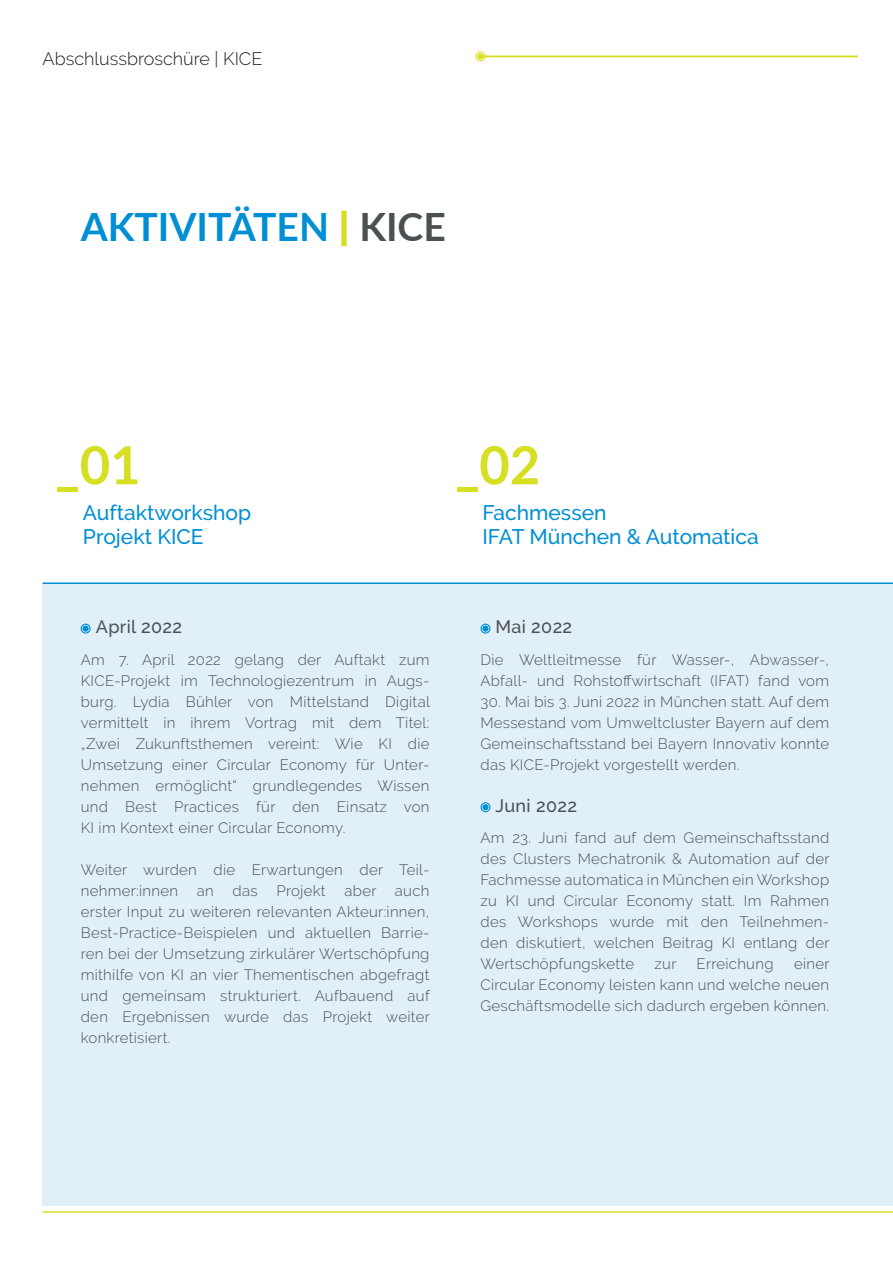
<style>
.page{position:relative;width:893px;height:1263px;background:#fff}
.page>*{position:absolute;margin:0;border:0;box-sizing:border-box;transform-origin:0 0}
.t1{font:700 52.5px "Lato";color:#d6df21}
.t2{font:700 39px "Lato";color:#008fd5}
.t3{font:500 21px/24px "Raleway";color:#008fd5}
.t4{font:500 18px "Raleway";letter-spacing:.02em;color:#4b5053}
.t5{font:300 18px "Raleway";color:#231f20}
.t6{font:300 15px/21px "Raleway";letter-spacing:.02em;color:#4b5053;text-align:justify}
.s1{font-family:"Raleway";font-weight:800;color:#d6df21}
.s2{color:#4b5053}
</style>
<div class="page">
<svg style="left:477px;top:53px;width:7px;height:7px"></svg>
<div style="left:475px;top:51px;width:10px;height:10px;border:1px solid #d6df21;border-radius:50%"></div>
<hr style="left:480px;top:56px;width:413px;height:1px;background:#d6df21">
<div style="left:859px;top:0;width:34px;height:83px;background:#fff"></div>
<hr style="left:43px;top:1211px;width:850px;height:2px;background:#d6df21">
<div style="left:43px;top:583px;width:850px;height:622px;background:#e1eff9"></div>
<hr style="left:43px;top:582px;width:850px;height:2px;background:#008fd5">
<div style="left:83px;top:625px;width:6px;height:7px;background:#008fd5;border-radius:50%"></div>
<div style="left:81px;top:624px;width:10px;height:10px;border:1px solid #008fd5;border-radius:50%"></div>
<svg style="left:482px;top:625px;width:7px;height:7px"></svg>
<div style="left:480px;top:624px;width:10px;height:10px;border:1px solid #008fd5;border-radius:50%"></div>
<div style="left:482px;top:804px;width:7px;height:6px;background:#008fd5;border-radius:50%"></div>
<div style="left:480px;top:802px;width:10px;height:10px;border:1px solid #008fd5;border-radius:50%"></div>
<p class="t5" style="left:43px;top:48px;width:221px">Abschlussbroschüre | KICE</p>
<h2 class="t2" style="left:81px;top:198px;width:367px">AKTIVITÄTEN <span class="s1">|</span> <span class="s2">KICE</span></h2>
<h1 class="t1" style="left:55px;top:426px;width:87px">_01</h1>
<h3 class="t3" style="left:83px;top:501px;width:170px">Auftaktworkshop<br>Projekt KICE</h3>
<h1 class="t1" style="left:455px;top:426px;width:87px">_02</h1>
<h3 class="t3" style="left:482px;top:501px;width:278px">Fachmessen<br>IFAT München &amp; Automatica</h3>
<p class="t4" style="left:96px;top:617px;width:88px">April 2022</p>
<p class="t6" style="left:81px;top:649px;width:351px">Am 7. April 2022 gelang der Auftakt zum KICE-Projekt im Technologiezentrum in Augs&shy;burg. Lydia Bühler von Mittelstand Digital vermittelt in ihrem Vortrag mit dem Titel: „Zwei Zukunftsthemen vereint: Wie KI die Umsetzung einer Circular Economy für Unter&shy;nehmen ermöglicht“ grundlegendes Wissen und Best Practices für den Einsatz von KI im Kontext einer Circular Economy.</p>
<p class="t6" style="left:81px;top:859px;width:350px">Weiter wurden die Erwartungen der Teil&shy;nehmer:innen</p>
<p class="t6" style="left:81px;top:880px;width:351px;text-indent:264px">aber auch erster Input zu weiteren relevanten Akteur:innen, Best-Practice-Beispielen und aktuellen Barrie&shy;ren bei der Umsetzung zirkulärer Wertschöpfung mithilfe von KI an vier Thementischen abgefragt und gemeinsam strukturiert. Aufbauend auf den Ergebnissen wurde das Projekt weiter konkretisiert.</p>
<p class="t6" style="left:197px;top:880px;width:18px">an</p>
<p class="t6" style="left:233px;top:880px;width:27px">das</p>
<p class="t6" style="left:276px;top:880px;width:51px">Projekt</p>
<p class="t4" style="left:495px;top:617px;width:78px">Mai 2022</p>
<p class="t6" style="left:480px;top:649px;width:350px">Die Weltleitmesse für Wasser-, Abwasser-,<br>Abfall- und Rohstoffwirtschaft (IFAT) fand vom</p>
<p class="t6" style="left:480px;top:691px;width:350px">30. Mai bis 3. Juni 2022 in München statt. Auf dem Messestand vom Umweltcluster Bayern auf dem Gemeinschaftsstand bei Bayern Innovativ konnte das KICE-Projekt vorgestellt werden.</p>
<p class="t4" style="left:495px;top:795px;width:83px">Juni 2022</p>
<p class="t6" style="left:480px;top:827px;width:351px">Am 23. Juni fand auf dem Gemeinschaftsstand des Clusters Mechatronik &amp; Automation auf der Fachmesse automatica in München ein Workshop zu KI und Circular Economy statt. Im Rahmen des Workshops wurde mit den Teilnehmen&shy;den diskutiert, welchen Beitrag KI entlang der Wertschöpfungskette</p>
<p class="t6" style="left:480px;top:953px;width:351px;text-indent:313px">einer Circular Economy leisten kann und welche neuen Geschäftsmodelle sich dadurch ergeben können.</p>
<p class="t6" style="left:655px;top:953px;width:23px">zur</p>
<p class="t6" style="left:697px;top:953px;width:78px">Erreichung</p>
</div>
